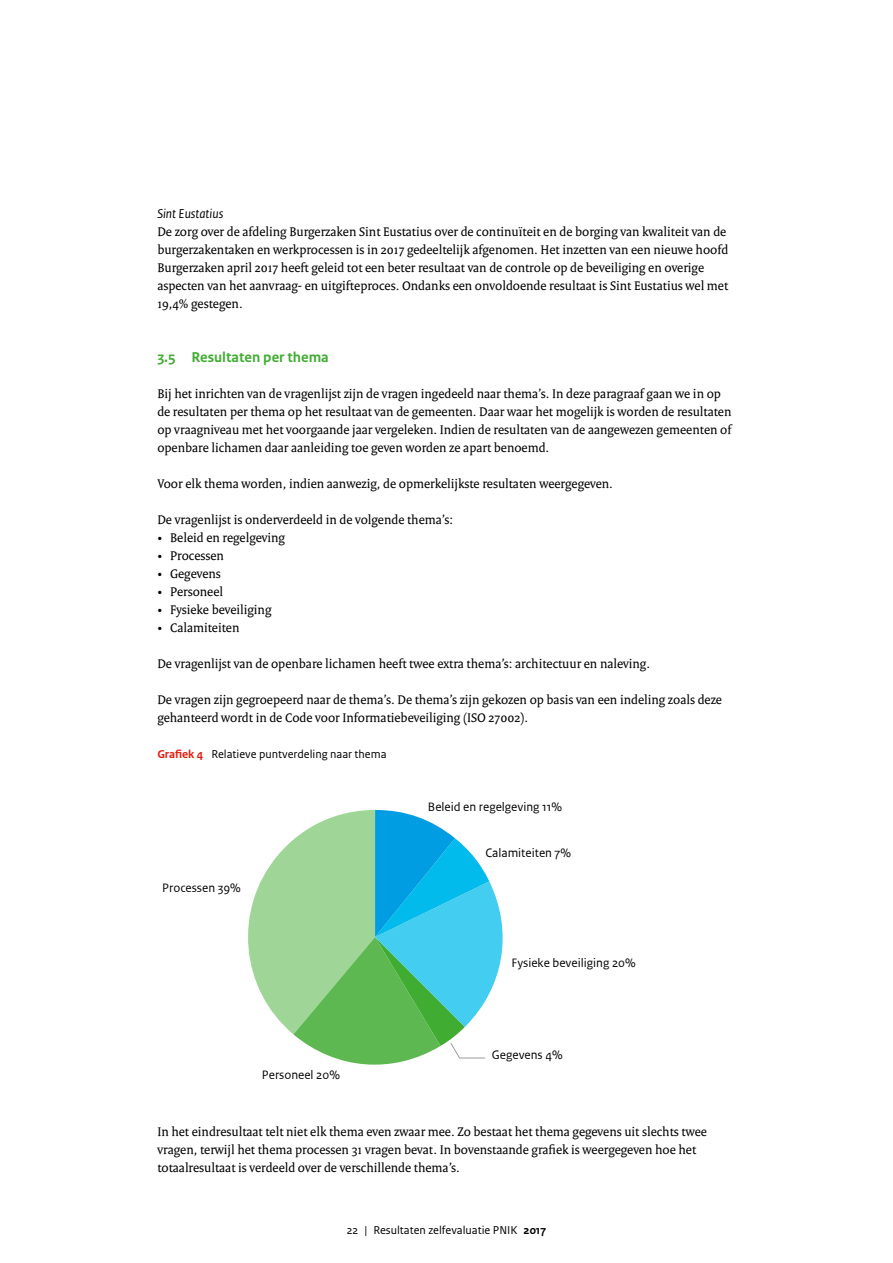
<style>
.page{position:relative;width:893px;height:1263px;background:#fff}
.page>*{position:absolute;margin:0;border:0;box-sizing:border-box;transform-origin:0 0}
._05_RO_Alineakop_San{font:700 15px "Rijksoverheid Sans Text";color:#41ac32}
._10_RO_Broodtekst_Se{font:13.5px/18px "Rijksoverheid Serif";color:#000}
._06_RO_Subalineakop{font:italic 13.5px "Rijksoverheid Sans Text";color:#000}
.t1{font:12.75px "Rijksoverheid Sans Text TT";color:#030304}
._13_RO_Fotobijschrif{font:12px "Rijksoverheid Sans Text";color:#000}
.s1{font-weight:700;color:#e31b0e}
.s2{font-weight:700}
</style>
<div class="page">
<svg style="left:248px;top:810px;width:255px;height:255px"></svg>
<p class="_06_RO_Subalineakop" style="left:157px;top:206px;width:67px">Sint Eustatius</p>
<p class="_10_RO_Broodtekst_Se" style="left:157px;top:222px;width:572px">De zorg over de afdeling Burgerzaken Sint Eustatius over de continuïteit en de borging van kwaliteit van de burgerzakentaken en werkprocessen is in 2017 gedeeltelijk afgenomen. Het inzetten van een nieuwe hoofd Burgerzaken april 2017 heeft geleid tot een beter resultaat van de controle op de beveiliging en overige aspecten van het aanvraag- en uitgifteproces. Ondanks een onvoldoende resultaat is Sint Eustatius wel met 19,4% gestegen.</p>
<p class="_05_RO_Alineakop_San" style="left:157px;top:348px;width:173px">3.5 Resultaten per thema</p>
<p class="_10_RO_Broodtekst_Se" style="left:157px;top:384px;width:576px">Bij het inrichten van de vragenlijst zijn de vragen ingedeeld naar thema’s. In deze paragraaf gaan we in op de resultaten per thema op het resultaat van de gemeenten. Daar waar het mogelijk is worden de resultaten op vraagniveau met het voorgaande jaar vergeleken. Indien de resultaten van de aangewezen gemeenten of openbare lichamen daar aanleiding toe geven worden ze apart benoemd.</p>
<p class="_10_RO_Broodtekst_Se" style="left:157px;top:474px;width:457px">Voor elk thema worden, indien aanwezig, de opmerkelijkste resultaten weergegeven.</p>
<p class="_10_RO_Broodtekst_Se" style="left:157px;top:510px;width:297px">De vragenlijst is onderverdeeld in de volgende thema’s:</p>
<p class="_10_RO_Broodtekst_Se" style="left:157px;top:528px;width:129px">• Beleid en regelgeving</p>
<p class="_10_RO_Broodtekst_Se" style="left:157px;top:546px;width:68px">• Processen</p>
<p class="_10_RO_Broodtekst_Se" style="left:157px;top:564px;width:65px">• Gegevens</p>
<p class="_10_RO_Broodtekst_Se" style="left:157px;top:582px;width:67px">• Personeel</p>
<p class="_10_RO_Broodtekst_Se" style="left:157px;top:600px;width:116px">• Fysieke beveiliging</p>
<p class="_10_RO_Broodtekst_Se" style="left:157px;top:618px;width:84px">• Calamiteiten</p>
<p class="_10_RO_Broodtekst_Se" style="left:157px;top:654px;width:494px">De vragenlijst van de openbare lichamen heeft twee extra thema’s: architectuur en naleving.</p>
<p class="_10_RO_Broodtekst_Se" style="left:157px;top:690px;width:566px">De vragen zijn gegroepeerd naar de thema’s. De thema’s zijn gekozen op basis van een indeling zoals deze gehanteerd wordt in de Code voor Informatiebeveiliging (ISO 27002).</p>
<p class="_13_RO_Fotobijschrif" style="left:157px;top:747px;width:231px"><span class="s1">Grafiek 4</span> Relatieve puntverdeling naar thema</p>
<p class="t1" style="left:162px;top:881px;width:80px">Processen 39%</p>
<p class="t1" style="left:262px;top:1067px;width:79px">Personeel 20%</p>
<p class="t1" style="left:428px;top:800px;width:136px">Beleid en regelgeving 11%</p>
<p class="t1" style="left:485px;top:846px;width:87px">Calamiteiten 7%</p>
<p class="t1" style="left:511px;top:955px;width:126px">Fysieke beveiliging 20%</p>
<p class="t1" style="left:492px;top:1048px;width:72px">Gegevens 4%</p>
<p class="_10_RO_Broodtekst_Se" style="left:157px;top:1122px;width:551px">In het eindresultaat telt niet elk thema even zwaar mee. Zo bestaat het thema gegevens uit slechts twee vragen, terwijl het thema processen 31 vragen bevat. In bovenstaande grafiek is weergegeven hoe het totaalresultaat is verdeeld over de verschillende thema’s.</p>
<p class="_13_RO_Fotobijschrif" style="left:347px;top:1223px;width:201px">22 | Resultaten zelfevaluatie PNIK <span class="s2">2017</span></p>
</div>
